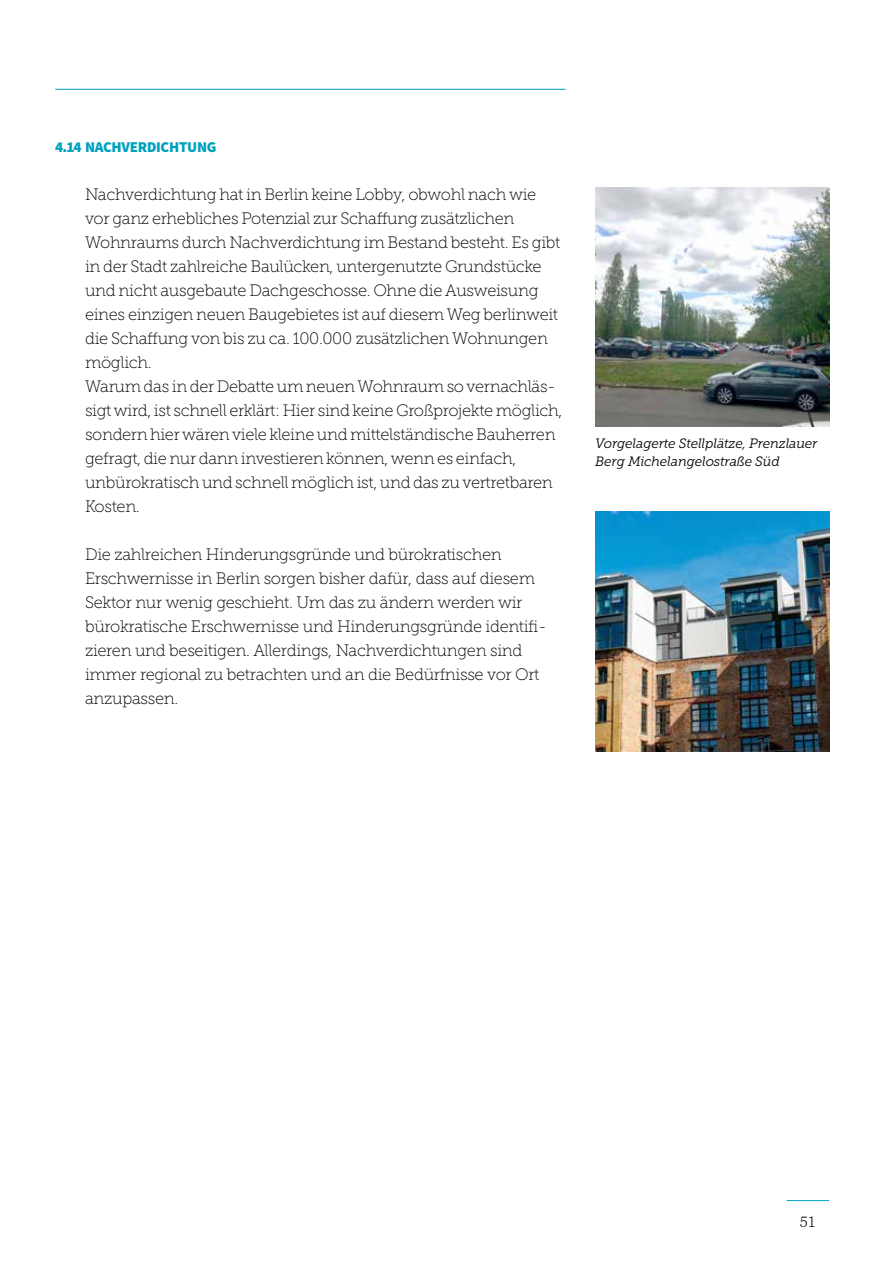
<style>
.page{position:relative;width:893px;height:1263px;background:#fff}
.page>*{position:absolute;margin:0;border:0;box-sizing:border-box;transform-origin:0 0}
.t1{font:16.5px/24px "Museo Slab 100";letter-spacing:-.02em;color:#000}
.t2{font:900 15px "Source Sans Pro";letter-spacing:-.02em;color:#00a1be}
.t3{font:300 15px "Georgia Pro";color:#000}
.t4{font:italic 13.5px/18px "Museo Slab 300";letter-spacing:-.01em;color:#000}
</style>
<div class="page">
<img style="left:595px;top:188px;width:234px;height:239px">
<hr style="left:787px;top:1200px;width:42px;height:1px;background:#00a1be">
<hr style="left:55px;top:89px;width:511px;height:1px;background:#00a1be">
<img style="left:595px;top:512px;width:234px;height:239px">
<p class="t2" style="left:55px;top:137px;width:163px">4.14 NACHVERDICHTUNG</p>
<p class="t1" style="left:85px;top:182px;width:479px">Nachverdichtung hat in Berlin keine Lobby, obwohl nach wie vor ganz erhebliches Potenzial zur Schaffung zusätzlichen Wohnraums durch Nachverdichtung im Bestand besteht. Es gibt in der Stadt zahlreiche Baulücken, untergenutzte Grundstücke und nicht ausgebaute Dachgeschosse. Ohne die Ausweisung eines einzigen neuen Baugebietes ist auf diesem Weg berlinweit die Schaffung von bis zu ca. 100.000 zusätzlichen Wohnungen möglich.<br>Warum das in der Debatte um neuen Wohnraum so vernachläs&shy;sigt wird, ist schnell erklärt: Hier sind keine Großprojekte möglich, sondern hier wären viele kleine und mittelständische Bauherren gefragt, die nur dann investieren können, wenn es einfach, unbürokratisch und schnell möglich ist, und das zu vertretbaren Kosten.</p>
<p class="t1" style="left:85px;top:542px;width:463px">Die zahlreichen Hinderungsgründe und bürokratischen Erschwernisse in Berlin sorgen bisher dafür, dass auf diesem Sektor nur wenig geschieht. Um das zu ändern werden wir bürokratische Erschwernisse und Hinderungsgründe identifi&shy;zieren und beseitigen. Allerdings, Nachverdichtungen sind immer regional zu betrachten und an die Bedürfnisse vor Ort anzupassen.</p>
<p class="t4" style="left:595px;top:434px;width:224px">Vorgelagerte Stellplätze, Prenzlauer<br>Berg Michelangelostraße Süd</p>
<p class="t3" style="left:800px;top:1213px;width:18px">51</p>
</div>
